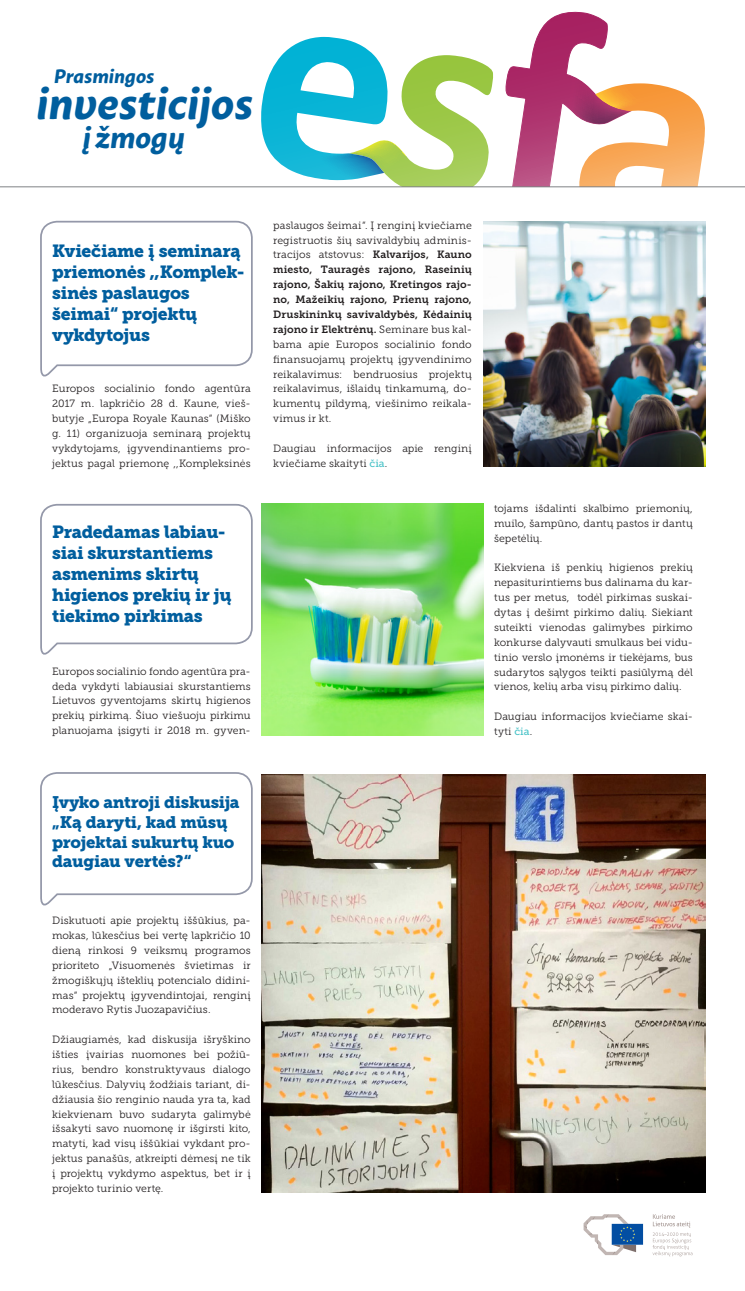
<style>
.page{position:relative;width:745px;height:1291px;background:#fff}
.page>*{position:absolute;margin:0;border:0;box-sizing:border-box;transform-origin:0 0}
.t1{font:italic 700 44.1px "Macho";color:#005e9e}
.t2{font:italic 700 29.93px "Macho";color:#005e9e}
.t3{font:italic 700 19.43px "Macho";color:#005e9e}
.pav{font:17.5px/21px "Museo Slab 900";letter-spacing:-.015em;color:#005e9e}
.pav-2{font:16.62px/19.9px "Museo Slab 900";letter-spacing:-.015em;color:#005e9e}
.txt{font:10.5px/14.9px "Museo Slab 300";letter-spacing:.01em;color:#231f20;text-align:justify}
.s1{font-family:"Museo Slab 700"}
.s2{font-family:"Museo Slab 500";color:#47c2c7}
</style>
<div class="page">
<svg style="left:261px;top:12px;width:444px;height:174px"></svg>
<hr style="left:0;top:186px;width:744px;height:1px;background:#808285">
<img style="left:262px;top:504px;width:220px;height:231px">
<svg style="left:40px;top:220px;width:213px;height:686px"></svg>
<svg style="left:583px;top:1214px;width:59px;height:40px"></svg>
<svg style="left:652px;top:1214px;width:40px;height:41px"></svg>
<img style="left:483px;top:221px;width:221px;height:245px">
<img style="left:262px;top:774px;width:443px;height:417px">
<p class="t3" style="left:54px;top:59px;width:102px">Prasmingos</p>
<p class="t1" style="left:36px;top:64px;width:218px">investicijos</p>
<p class="t2" style="left:83px;top:111px;width:104px">į žmogų</p>
<p class="pav" style="left:52px;top:240px;width:194px">Kviečiame į seminarą priemonės ,,Komplek&shy;sinės paslaugos</p>
<p class="pav" style="left:52px;top:303px;width:147px">šeimai“ projektų</p>
<p class="pav" style="left:52px;top:324px;width:99px">vykdytojus</p>
<p class="txt" style="left:52px;top:381px;width:200px">Europos socialinio fondo agentūra 2017 m. lapkričio 28 d. Kaune, vieš&shy;butyje „Europa Royale Kaunas“ (Miško g. 11) organizuoja seminarą projektų vykdytojams, įgyvendinantiems pro&shy;jektus pagal priemonę ,,Kompleksinės</p>
<p class="pav" style="left:52px;top:521px;width:175px">Pradedamas labiau&shy;siai skurstantiems</p>
<p class="pav" style="left:52px;top:563px;width:148px">asmenims skirtų</p>
<p class="pav" style="left:52px;top:584px;width:181px">higienos prekių ir jų tiekimo pirkimas</p>
<p class="txt" style="left:52px;top:663px;width:200px">Europos socialinio fondo agentūra pra&shy;deda vykdyti labiausiai skurstantiems Lietuvos gyventojams skirtų higienos prekių pirkimą. Šiuo viešuoju pirkimu planuojama įsigyti ir 2018 m. gyven-</p>
<p class="txt" style="left:273px;top:218px;width:200px">paslaugos šeimai“. Į renginį kviečiame registruotis šių savivaldybių adminis&shy;tracijos atstovus: <span class="s1">Kalvarijos, Kauno miesto, Tauragės rajono, Raseinių rajono, Šakių rajono, Kretingos rajo&shy;no, Mažeikių rajono, Prienų rajono, Druskininkų savivaldybės, Kėdainių rajono ir Elektrėnų.</span> Seminare bus kal&shy;bama apie Europos socialinio fondo finansuojamų projektų įgyvendinimo reikalavimus: bendruosius projektų reikalavimus, išlaidų tinkamumą, do&shy;kumentų pildymą, viešinimo reikala&shy;vimus ir kt.</p>
<p class="txt" style="left:273px;top:441px;width:200px">Daugiau informacijos apie renginį kviečiame skaityti <span class="s2">čia</span>.</p>
<p class="txt" style="left:494px;top:500px;width:200px">tojams išdalinti skalbimo priemonių, muilo, šampūno, dantų pastos ir dantų šepetėlių.</p>
<p class="txt" style="left:494px;top:560px;width:200px">Kiekviena iš penkių higienos prekių nepasiturintiems bus dalinama du kar&shy;tus per metus, todėl pirkimas suskai&shy;dytas į dešimt pirkimo dalių. Siekiant suteikti vienodas galimybes pirkimo konkurse dalyvauti smulkaus bei vidu&shy;tinio verslo įmonėms ir tiekėjams, bus sudarytos sąlygos teikti pasiūlymą dėl vienos, kelių arba visų pirkimo dalių.</p>
<p class="txt" style="left:494px;top:709px;width:200px">Daugiau informacijos kviečiame skai&shy;tyti <span class="s2">čia</span>.</p>
<p class="pav-2" style="left:52px;top:791px;width:189px">Įvyko antroji diskusija „Ką daryti, kad mūsų projektai sukurtų kuo daugiau vertės?“</p>
<p class="txt" style="left:52px;top:912px;width:200px">Diskutuoti apie projektų iššūkius, pa&shy;mokas, lūkesčius bei vertę lapkričio 10 dieną rinkosi 9 veiksmų programos prioriteto „Visuomenės švietimas ir žmogiškųjų išteklių potencialo didini&shy;mas“ projektų įgyvendintojai, renginį moderavo Rytis Juozapavičius.</p>
<p class="txt" style="left:52px;top:1031px;width:200px">Džiaugiamės, kad diskusija išryškino išties įvairias nuomones bei požiū&shy;rius, bendro konstruktyvaus dialogo lūkesčius. Dalyvių žodžiais tariant, di&shy;džiausia šio renginio nauda yra ta, kad kiekvienam buvo sudaryta galimybė išsakyti savo nuomonę ir išgirsti kito, matyti, kad visų iššūkiai vykdant pro&shy;jektus panašūs, atkreipti dėmesį ne tik į projektų vykdymo aspektus, bet ir į projekto turinio vertę.</p>
</div>
